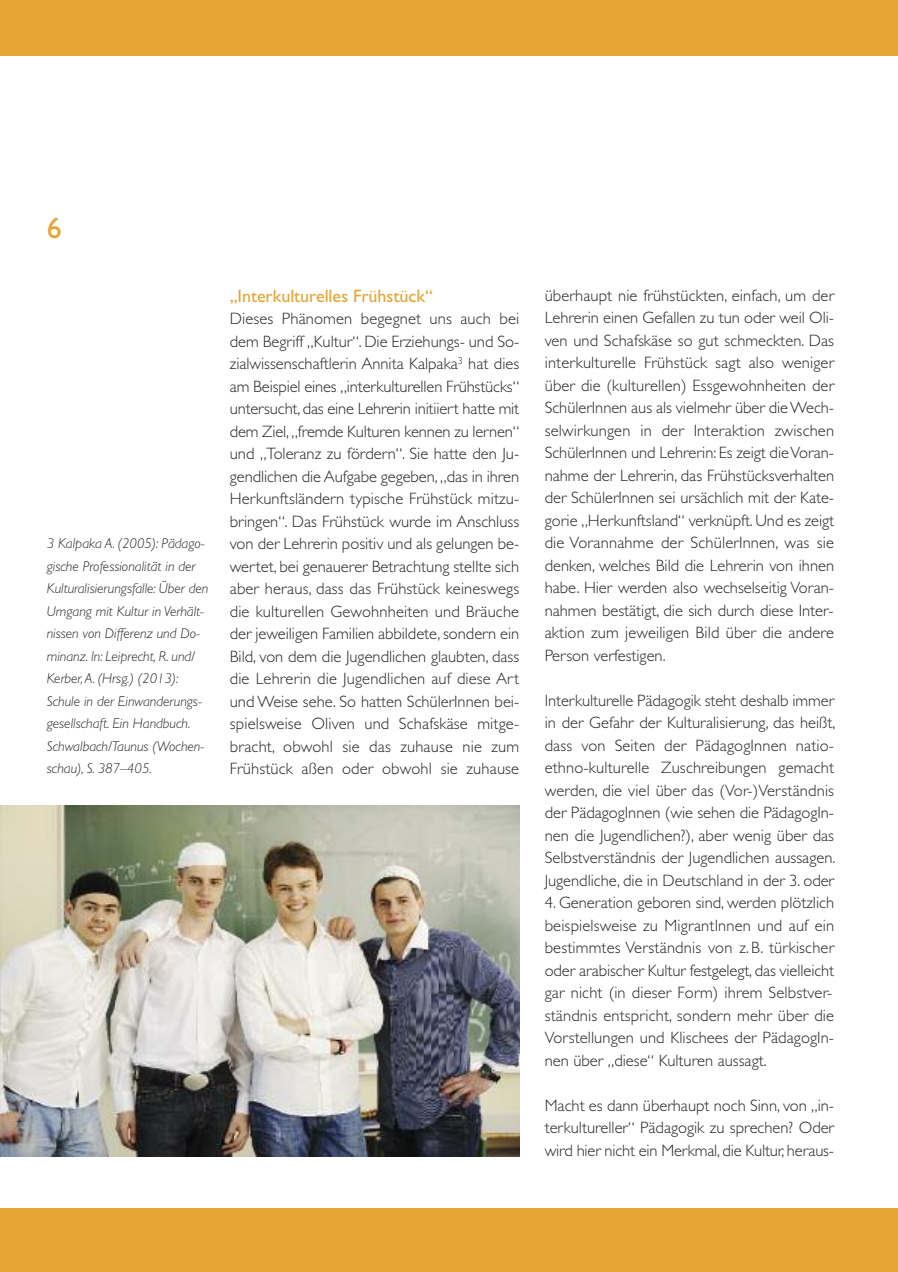
<style>
.page{position:relative;width:898px;height:1272px;background:#fff}
.page>*{position:absolute;margin:0;border:0;box-sizing:border-box;transform-origin:0 0}
.t1{font:30px "Gill Sans";color:#e6a434}
.t2{font:18px "Gill Sans";color:#e6a434}
.t3{font:300 16.5px/22.5px "Gill Sans";letter-spacing:.005em;color:#272627;text-align:justify}
.t4{font:italic 300 14.25px/22.5px "Gill Sans";color:#272627}
</style>
<div class="page">
<div style="left:0;top:1208px;width:897px;height:63px;background:#e6a434"></div>
<div style="left:0;top:0;width:897px;height:55px;background:#e6a434"></div>
<img style="left:0;top:805px;width:519px;height:351px">
<h1 class="t1" style="left:47px;top:217px;width:16px">6</h1>
<p class="t4" style="left:47px;top:533px;width:163px">3 Kalpaka A. (2005): Pädago&shy;gische Professionalität in der<br>Kulturalisierungsfalle: Über den<br>Umgang mit Kultur in Verhält&shy;nissen von Differenz und Do&shy;minanz. In: Leiprecht, R. und/<br>Kerber,A. (Hrsg.) (2013):<br>Schule in der Einwanderungs&shy;gesellschaft. Ein Handbuch.<br>Schwalbach/Taunus (Wochen&shy;schau), S. 387–405.</p>
<p class="t2" style="left:230px;top:289px;width:204px">„Interkulturelles Frühstück“</p>
<p class="t3" style="left:230px;top:309px;width:291px">Dieses Phänomen begegnet uns auch bei dem Begriff „Kultur“. Die Erziehungs- und So&shy;zialwissenschaftlerin Annita Kalpaka<sup>3</sup> hat dies am Beispiel eines „interkulturellen Frühstücks“ untersucht, das eine Lehrerin initiiert hatte mit dem Ziel, „fremde Kulturen kennen zu lernen“ und „Toleranz zu fördern“. Sie hatte den Ju&shy;gendlichen die Aufgabe gegeben, „das in ihren Herkunftsländern typische Frühstück mitzu&shy;bringen“. Das Frühstück wurde im Anschluss von der Lehrerin positiv und als gelungen be&shy;wertet, bei genauerer Betrachtung stellte sich aber heraus, dass das Frühstück keineswegs die kulturellen Gewohnheiten und Bräuche der jeweiligen Familien abbildete, sondern ein Bild, von dem die Jugendlichen glaubten, dass die Lehrerin die Jugendlichen auf diese Art und Weise sehe. So hatten SchülerInnen bei&shy;spielsweise Oliven und Schafskäse mitge&shy;bracht, obwohl sie das zuhause nie zum Frühstück aßen oder obwohl sie zuhause</p>
<p class="t3" style="left:544px;top:285px;width:291px">überhaupt nie frühstückten, einfach, um der Lehrerin einen Gefallen zu tun oder weil Oli&shy;ven und Schafskäse so gut schmeckten. Das interkulturelle Frühstück sagt also weniger über die (kulturellen) Essgewohnheiten der SchülerInnen aus als vielmehr über dieWech&shy;selwirkungen in der Interaktion zwischen SchülerInnen und Lehrerin: Es zeigt dieVoran&shy;nahme der Lehrerin, das Frühstücksverhalten der SchülerInnen sei ursächlich mit der Kate&shy;gorie „Herkunftsland“ verknüpft. Und es zeigt die Vorannahme der SchülerInnen, was sie denken, welches Bild die Lehrerin von ihnen habe. Hier werden also wechselseitig Voran&shy;nahmen bestätigt, die sich durch diese Inter&shy;aktion zum jeweiligen Bild über die andere Person verfestigen.</p>
<p class="t3" style="left:544px;top:690px;width:292px">Interkulturelle Pädagogik steht deshalb immer in der Gefahr der Kulturalisierung, das heißt, dass von Seiten der PädagogInnen natio&shy;ethno-kulturelle Zuschreibungen gemacht werden, die viel über das (Vor-)Verständnis der PädagogInnen (wie sehen die PädagogIn&shy;nen die Jugendlichen?), aber wenig über das Selbstverständnis der Jugendlichen aussagen.<br>Jugendliche, die in Deutschland in der 3. oder</p>
<p class="t3" style="left:544px;top:893px;width:291px;text-align:left">4. Generation geboren sind, werden plötzlich beispielsweise zu MigrantInnen und auf ein bestimmtes Verständnis von z.B. türkischer oder arabischer Kultur festgelegt, das vielleicht gar nicht (in dieser Form) ihrem Selbstver&shy;ständnis entspricht, sondern mehr über die Vorstellungen und Klischees der PädagogIn&shy;nen über „diese“ Kulturen aussagt.</p>
<p class="t3" style="left:544px;top:1095px;width:291px">Macht es dann überhaupt noch Sinn, von „in&shy;terkultureller“ Pädagogik zu sprechen? Oder wird hier nicht ein Merkmal, die Kultur, heraus-</p>
</div>
